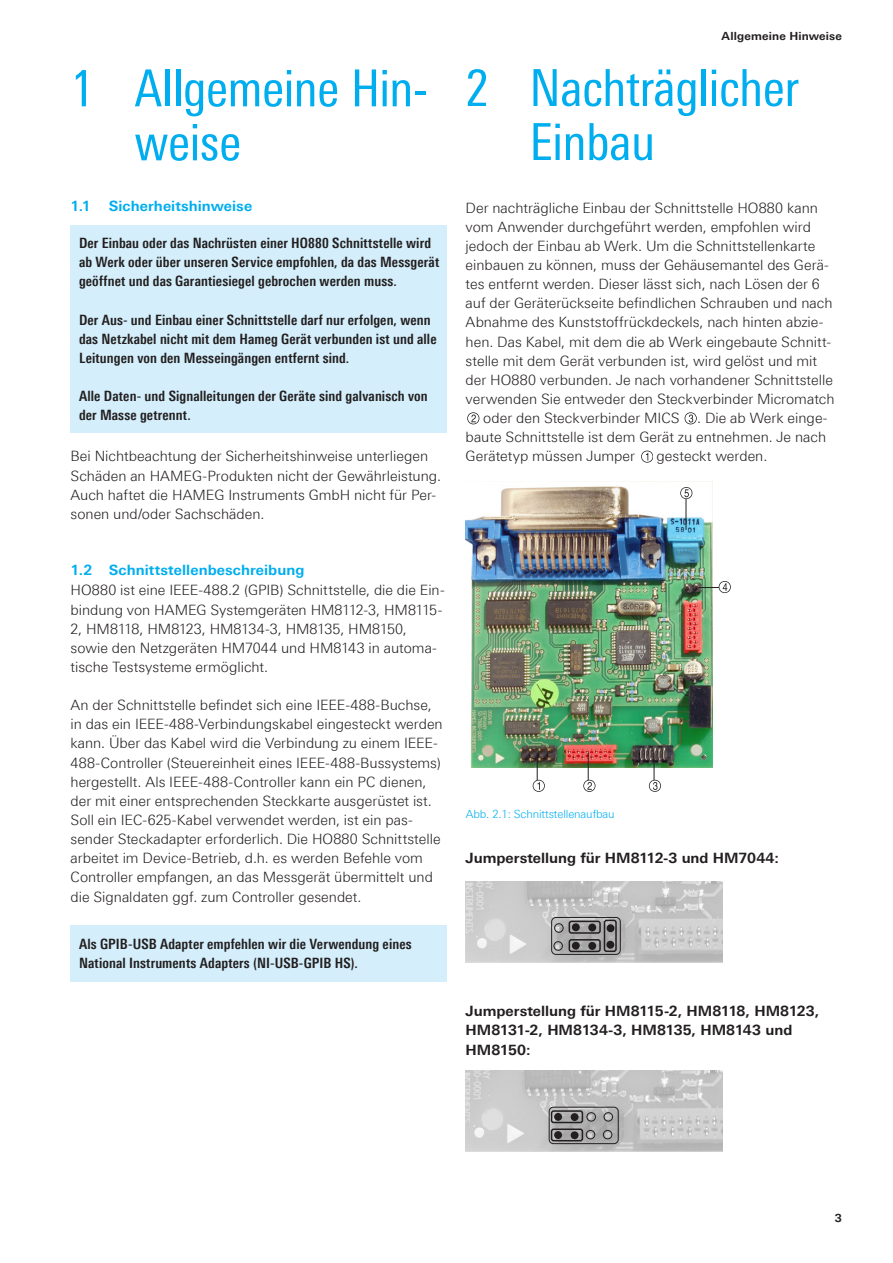
<style>
.page{position:relative;width:893px;height:1263px;background:#fff}
.page>*{position:absolute;margin:0;border:0;box-sizing:border-box;transform-origin:0 0}
.t1{font:51px/54px "Linotype Univers 420 Cn";letter-spacing:-.01em;color:#00aeef}
.t2{font:300 14.25px/19.2px "Linotype Univers 330";color:#231f20}
.t3{font:700 14.25px/19.2px "Linotype Univers 620 Cn";letter-spacing:.005em;color:#231f20}
.t4{font:700 14.25px/19.2px "Linotype Univers 630";color:#231f20}
.t5{font:700 14.25px "Linotype Univers 630";letter-spacing:.005em;color:#00aeef}
.t6{font:300 11.25px "Linotype Univers 330";letter-spacing:-.01em;color:#00aeef}
.t7{font:700 11.25px "Linotype Univers 630";letter-spacing:.015em;color:#231f20}
</style>
<div class="page">
<div style="left:71px;top:225px;width:376px;height:208px;background:#d4effb"></div>
<div style="left:71px;top:925px;width:376px;height:57px;background:#d4effb"></div>
<svg style="left:467px;top:412px;width:12px;height:12px"></svg>
<svg style="left:685px;top:412px;width:12px;height:12px"></svg>
<svg style="left:641px;top:451px;width:12px;height:12px"></svg>
<img style="left:466px;top:486px;width:246px;height:281px">
<hr style="left:537px;top:753px;width:1px;height:31px;background:#231f20">
<hr style="left:588px;top:753px;width:1px;height:31px;background:#231f20">
<hr style="left:654px;top:753px;width:1px;height:31px;background:#231f20">
<hr style="left:686px;top:497px;width:1px;height:33px;background:#231f20">
<svg style="left:680px;top:487px;width:12px;height:12px"></svg>
<svg style="left:698px;top:581px;width:33px;height:12px"></svg>
<svg style="left:649px;top:780px;width:12px;height:12px"></svg>
<svg style="left:583px;top:780px;width:12px;height:12px"></svg>
<svg style="left:533px;top:780px;width:11px;height:12px"></svg>
<img style="left:466px;top:881px;width:257px;height:81px">
<svg style="left:551px;top:916px;width:70px;height:39px;background:#828181"></svg>
<img style="left:466px;top:1071px;width:257px;height:80px">
<svg style="left:548px;top:1106px;width:71px;height:38px;background:#8b8a8a"></svg>
<h1 class="t1" style="left:134px;top:61px;width:295px;text-indent:-64px">1 Allgemeine Hin&shy;weise</h1>
<p class="t5" style="left:71px;top:197px;width:22px">1.1</p>
<p class="t5" style="left:109px;top:197px;width:145px">Sicherheitshinweise</p>
<p class="t3" style="left:79px;top:233px;width:362px">Der Einbau oder das Nachrüsten einer HO880 Schnittstelle wird ab Werk oder über unseren Service empfohlen, da das Messgerät geöffnet und das Garantiesiegel gebrochen werden muss.</p>
<p class="t3" style="left:79px;top:310px;width:359px">Der Aus- und Einbau einer Schnittstelle darf nur erfolgen, wenn das Netzkabel nicht mit dem Hameg Gerät verbunden ist und alle<br>Leitungen von den Messeingängen entfernt sind.</p>
<p class="t3" style="left:79px;top:386px;width:350px">Alle Daten- und Signalleitungen der Geräte sind galvanisch von der Masse getrennt.</p>
<p class="t2" style="left:71px;top:447px;width:372px">Bei Nichtbeachtung der Sicherheitshinweise unterliegen Schäden an HAMEG-Produkten nicht der Gewährleistung.<br>Auch haftet die HAMEG Instruments GmbH nicht für Per&shy;sonen und/oder Sachschäden.</p>
<p class="t5" style="left:71px;top:561px;width:235px">1.2 Schnittstellenbeschreibung</p>
<p class="t2" style="left:71px;top:580px;width:376px">HO880 ist eine IEEE-488.2 (GPIB) Schnittstelle, die die Ein&shy;bindung von HAMEG Systemgeräten HM8112-3, HM8115- 2, HM8118, HM8123, HM8134-3, HM8135, HM8150, sowie den Netzgeräten HM7044 und HM8143 in automa&shy;tische Testsysteme ermöglicht.</p>
<p class="t2" style="left:71px;top:695px;width:374px">An der Schnittstelle befindet sich eine IEEE-488-Buchse, in das ein IEEE-488-Verbindungskabel eingesteckt werden kann. Über das Kabel wird die Verbindung zu einem IEEE-488-Controller (Steuereinheit eines IEEE-488-Bussystems) hergestellt. Als IEEE-488-Controller kann ein PC dienen, der mit einer entsprechenden Steckkarte ausgerüstet ist.<br>Soll ein IEC-625-Kabel verwendet werden, ist ein pas&shy;sender Steckadapter erforderlich. Die HO880 Schnittstelle arbeitet im Device-Betrieb, d.h. es werden Befehle vom Controller empfangen, an das Messgerät übermittelt und die Signaldaten ggf. zum Controller gesendet.</p>
<p class="t3" style="left:79px;top:934px;width:334px">Als GPIB-USB Adapter empfehlen wir die Verwendung eines<br>National Instruments Adapters (NI-USB-GPIB HS).</p>
<p class="t7" style="left:722px;top:29px;width:122px">Allgemeine Hinweise</p>
<h1 class="t1" style="left:529px;top:61px;width:271px;text-indent:-64px">2 Nachträglicher<br>Einbau</h1>
<p class="t2" style="left:466px;top:198px;width:354px">Der nachträgliche Einbau der Schnittstelle HO880 kann</p>
<p class="t2" style="left:466px;top:217px;width:347px">vom Anwender durchgeführt werden, empfohlen wird</p>
<p class="t2" style="left:466px;top:236px;width:351px">jedoch der Einbau ab Werk. Um die Schnittstellenkarte</p>
<p class="t2" style="left:466px;top:255px;width:365px">einbauen zu können, muss der Gehäusemantel des Gerä-</p>
<p class="t2" style="left:466px;top:274px;width:356px">tes entfernt werden. Dieser lässt sich, nach Lösen der 6</p>
<p class="t2" style="left:466px;top:293px;width:369px">auf der Geräterückseite befindlichen Schrauben und nach</p>
<p class="t2" style="left:466px;top:313px;width:359px">Abnahme des Kunststoffrückdeckels, nach hinten abzie-</p>
<p class="t2" style="left:466px;top:332px;width:367px">hen. Das Kabel, mit dem die ab Werk eingebaute Schnitt-</p>
<p class="t2" style="left:466px;top:351px;width:353px">stelle mit dem Gerät verbunden ist, wird gelöst und mit</p>
<p class="t2" style="left:466px;top:370px;width:369px">der HO880 verbunden. Je nach vorhandener Schnittstelle</p>
<p class="t2" style="left:466px;top:389px;width:370px">verwenden Sie entweder den Steckverbinder Micromatch</p>
<p class="t2" style="left:483px;top:408px;width:346px">oder den Steckverbinder MICS . Die ab Werk einge-</p>
<p class="t2" style="left:466px;top:427px;width:362px">baute Schnittstelle ist dem Gerät zu entnehmen. Je nach</p>
<p class="t2" style="left:466px;top:447px;width:171px">Gerätetyp müssen Jumper</p>
<p class="t2" style="left:657px;top:447px;width:112px">gesteckt werden.</p>
<p class="t6" style="left:466px;top:807px;width:150px">Abb. 2.1: Schnittstellenaufbau</p>
<p class="t4" style="left:466px;top:848px;width:315px">Jumperstellung für HM8112-3 und HM7044:</p>
<p class="t4" style="left:466px;top:1001px;width:355px">Jumperstellung für HM8115-2, HM8118, HM8123,<br>HM8131-2, HM8134-3, HM8135, HM8143 und<br>HM8150:</p>
<p class="t7" style="left:835px;top:1211px;width:9px">3</p>
</div>
